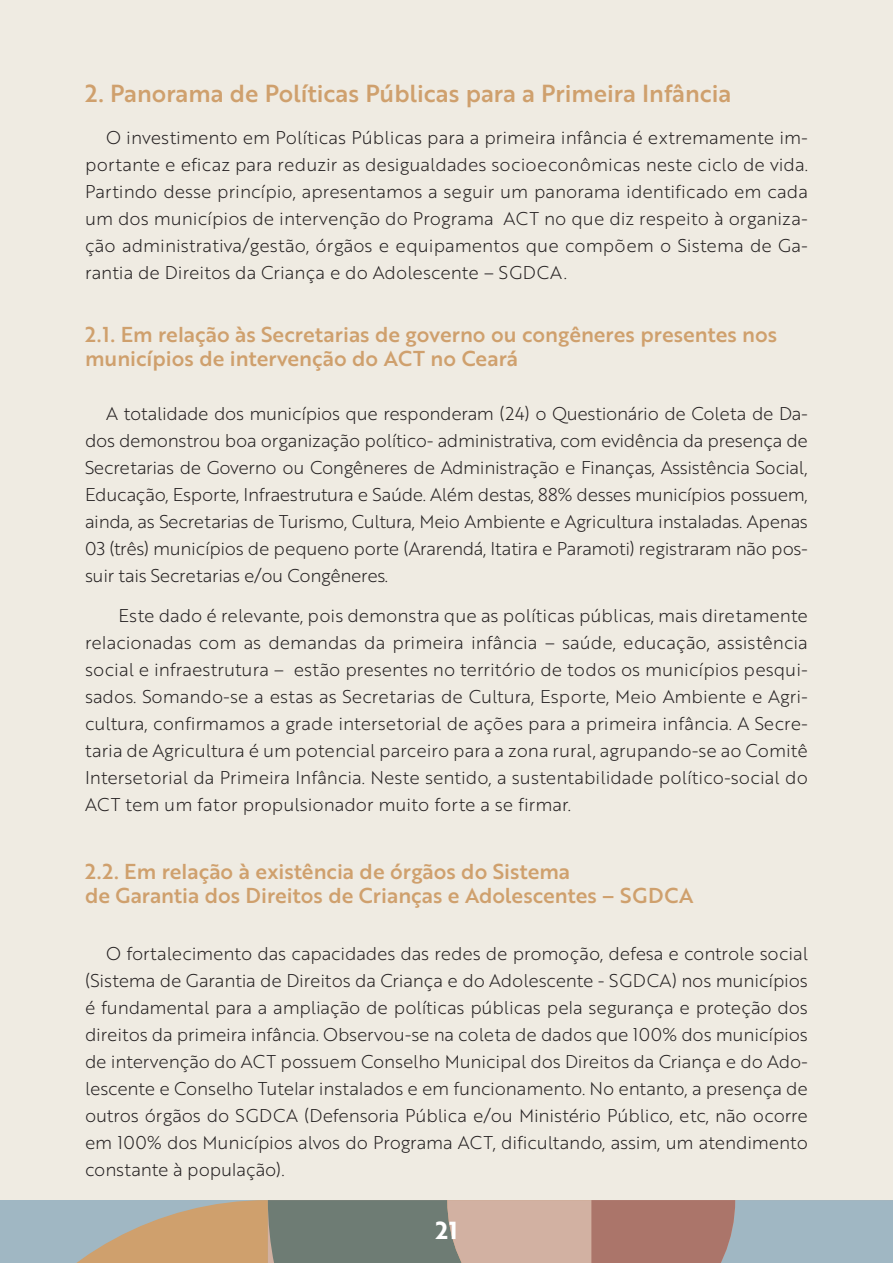
<style>
.page{position:relative;width:893px;height:1263px;background:#efebe2}
.page>*{position:absolute;margin:0;border:0;box-sizing:border-box;transform-origin:0 0}
.t1{font:24px "Brother 1816 Medium";color:#cfa06d}
.t2{font:24px "Brother 1816 Bold";color:#fff}
.t3{font:21px/24px "Brother 1816 Medium";color:#cfa06d}
.t4{font:18px/27px "Brother 1816 Light";color:#231f20;text-align:justify}
</style>
<div class="page">
<svg style="left:0;top:1200px;width:893px;height:63px;background:#a69c93"></svg>
<h1 class="t1" style="left:85px;top:76px;width:648px">2. Panorama de Políticas Públicas para a Primeira Infância</h1>
<p class="t4" style="left:85px;top:123px;width:724px;text-indent:21px">O investimento em Políticas Públicas para a primeira infância é extremamente im&shy;portante e eficaz para reduzir as desigualdades socioeconômicas neste ciclo de vida.<br>Partindo desse princípio, apresentamos a seguir um panorama identificado em cada um dos municípios de intervenção do Programa ACT no que diz respeito à organiza&shy;ção administrativa/gestão, órgãos e equipamentos que compõem o Sistema de Ga&shy;rantia de Direitos da Criança e do Adolescente – SGDCA.</p>
<p class="t3" style="left:85px;top:322px;width:694px">2.1. Em relação às Secretarias de governo ou congêneres presentes nos municípios de intervenção do ACT no Ceará</p>
<p class="t4" style="left:85px;top:399px;width:724px;text-indent:21px">A totalidade dos municípios que responderam (24) o Questionário de Coleta de Da&shy;dos demonstrou boa organização político- administrativa, com evidência da presença de Secretarias de Governo ou Congêneres de Administração e Finanças, Assistência Social, Educação, Esporte, Infraestrutura e Saúde. Além destas, 88% desses municípios possuem, ainda, as Secretarias de Turismo, Cultura, Meio Ambiente e Agricultura instaladas. Apenas 03 (três) municípios de pequeno porte (Ararendá, Itatira e Paramoti) registraram não pos&shy;suir tais Secretarias e/ou Congêneres.</p>
<p class="t4" style="left:85px;top:601px;width:724px;text-indent:34px">Este dado é relevante, pois demonstra que as políticas públicas, mais diretamente relacionadas com as demandas da primeira infância – saúde, educação, assistência social e infraestrutura – estão presentes no território de todos os municípios pesqui&shy;sados. Somando-se a estas as Secretarias de Cultura, Esporte, Meio Ambiente e Agri&shy;cultura, confirmamos a grade intersetorial de ações para a primeira infância. A Secre&shy;taria de Agricultura é um potencial parceiro para a zona rural, agrupando-se ao Comitê Intersetorial da Primeira Infância. Neste sentido, a sustentabilidade político-social do ACT tem um fator propulsionador muito forte a se firmar.</p>
<p class="t3" style="left:85px;top:859px;width:610px">2.2. Em relação à existência de órgãos do Sistema<br>de Garantia dos Direitos de Crianças e Adolescentes – SGDCA</p>
<p class="t4" style="left:85px;top:939px;width:724px;text-indent:21px">O fortalecimento das capacidades das redes de promoção, defesa e controle social (Sistema de Garantia de Direitos da Criança e do Adolescente - SGDCA) nos municípios é fundamental para a ampliação de políticas públicas pela segurança e proteção dos direitos da primeira infância. Observou-se na coleta de dados que 100% dos municípios de intervenção do ACT possuem Conselho Municipal dos Direitos da Criança e do Ado&shy;lescente e Conselho Tutelar instalados e em funcionamento. No entanto, a presença de outros órgãos do SGDCA (Defensoria Pública e/ou Ministério Público, etc, não ocorre em 100% dos Municípios alvos do Programa ACT, dificultando, assim, um atendimento constante à população).</p>
<h1 class="t2" style="left:435px;top:1212px;width:24px">21</h1>
</div>
